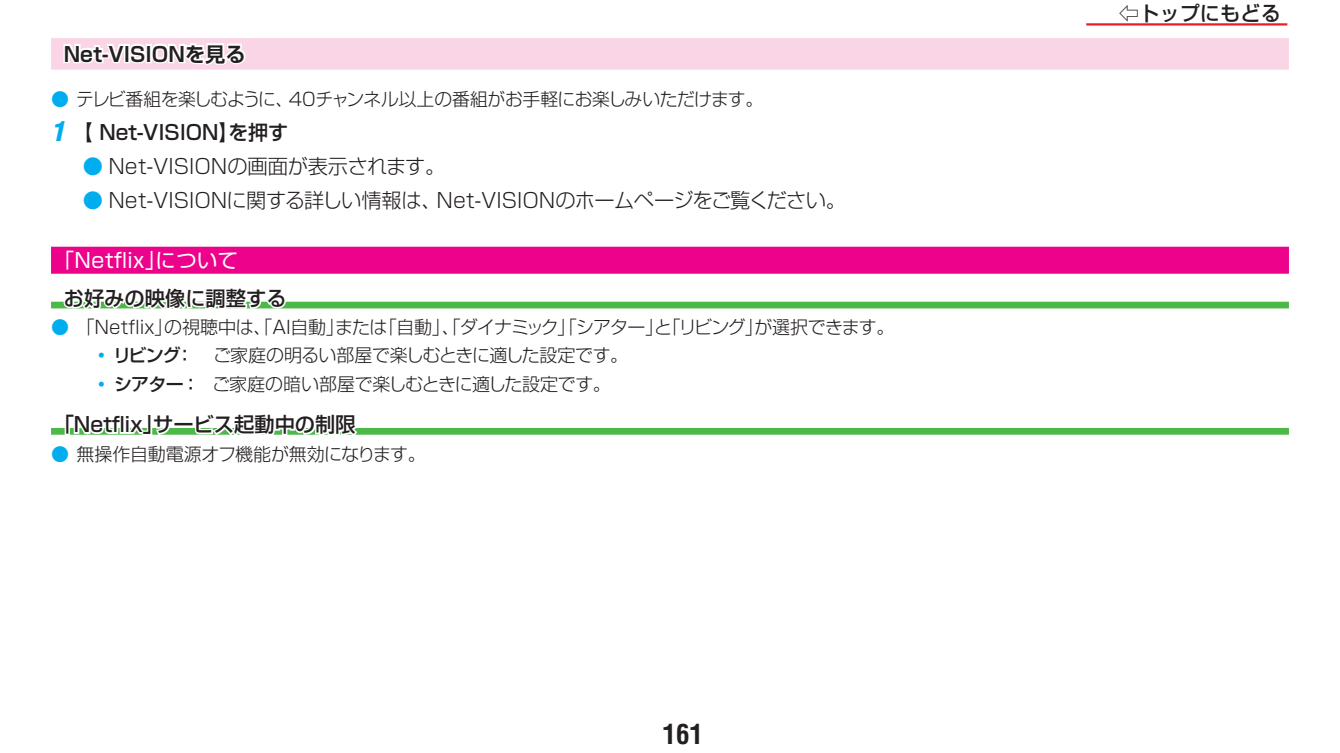
<style>
.page{position:relative;width:1340px;height:753px;background:#fff}
.page>*{position:absolute;margin:0;border:0;box-sizing:border-box;transform-origin:0 0}
.t1{font:700 condensed 27px "Helvetica LT Std";color:#231f20}
.手順大説明{font:300 20.25px "Shin Go Pro";color:#231f20}
.小見出し_小{font:500 20.25px "Shin Go Pro";color:#231f20}
.手順大{font:500 20.25px "Shin Go Pro";letter-spacing:-.005em;color:#231f20}
.小見出し{font:700 20.25px "Shin Go Pro De";color:#231f20}
.中見出し{font:20.25px "Shin Go Pro";letter-spacing:.025em;color:#fff}
.箇条書き-1{font:300 18px "Shin Go Pro";letter-spacing:-.025em;color:#231f20}
.箇条書き-2{font:300 18px "Shin Go Pro";letter-spacing:-.035em;color:#231f20}
.s1{color:#00aeef}
.s2{font-family:"Helvetica LT Std";font-weight:900;font-style:italic;font-stretch:condensed;font-size:27px;color:#00aeef}
.s3{font-weight:500}
</style>
<div class="page">
<hr style="left:1086px;top:23px;width:201px;height:3px;background:#ee1d23">
<div style="left:51px;top:38px;width:1237px;height:32px;background:#fad5e5"></div>
<div style="left:51px;top:247px;width:1237px;height:27px;background:#ed028c"></div>
<div style="left:51px;top:302px;width:1237px;height:6px;background:#4cb848"></div>
<div style="left:51px;top:428px;width:1237px;height:6px;background:#4cb848"></div>
<svg style="left:62px;top:43px;width:185px;height:27px"></svg>
<svg style="left:62px;top:301px;width:226px;height:8px"></svg>
<svg style="left:63px;top:428px;width:112px;height:7px"></svg>
<svg style="left:193px;top:428px;width:166px;height:7px"></svg>
<p class="小見出し" style="left:64px;top:37px;width:183px">Net-VISIONを見る</p>
<p class="箇条書き-1" style="left:51px;top:84px;width:713px"><span class="s1">●</span> テレビ番組を楽しむように、40チャンネル以上の番組がお手軽にお楽しみいただけます。</p>
<p class="手順大" style="left:51px;top:116px;width:239px"><span class="s2">1</span> 【 Net-VISION】を押す</p>
<p class="手順大説明" style="left:83px;top:150px;width:364px"><span class="s1">●</span> Net-VISIONの画面が表示されます。</p>
<p class="手順大説明" style="left:83px;top:183px;width:764px"><span class="s1">●</span> Net-VISIONに関する詳しい情報は、Net-VISIONのホームページをご覧ください。</p>
<p class="中見出し" style="left:54px;top:244px;width:186px">「Netflix」について</p>
<p class="小見出し_小" style="left:64px;top:282px;width:224px">お好みの映像に調整する</p>
<p class="箇条書き-1" style="left:51px;top:312px;width:845px"><span class="s1">●</span> 「Netflix」の視聴中は、「AI自動」または「自動」、「ダイナミック」「シアター」と「リビング」が選択できます。</p>
<p class="箇条書き-2" style="left:92px;top:341px;width:537px"><span class="s1">◦</span> <span class="s3">リビング：</span> ご家庭の明るい部屋で楽しむときに適した設定です。</p>
<p class="箇条書き-2" style="left:92px;top:369px;width:520px"><span class="s1">◦</span> <span class="s3">シアター：</span> ご家庭の暗い部屋で楽しむときに適した設定です。</p>
<p class="小見出し_小" style="left:54px;top:408px;width:303px">「Netflix」サービス起動中の制限</p>
<p class="箇条書き-1" style="left:51px;top:439px;width:376px"><span class="s1">●</span> 無操作自動電源オフ機能が無効になります。</p>
<h1 class="t1" style="left:662px;top:716px;width:42px">161</h1>
<p class="小見出し_小" style="left:1118px;top:-3px;width:163px">⇦トップにもどる</p>
</div>
